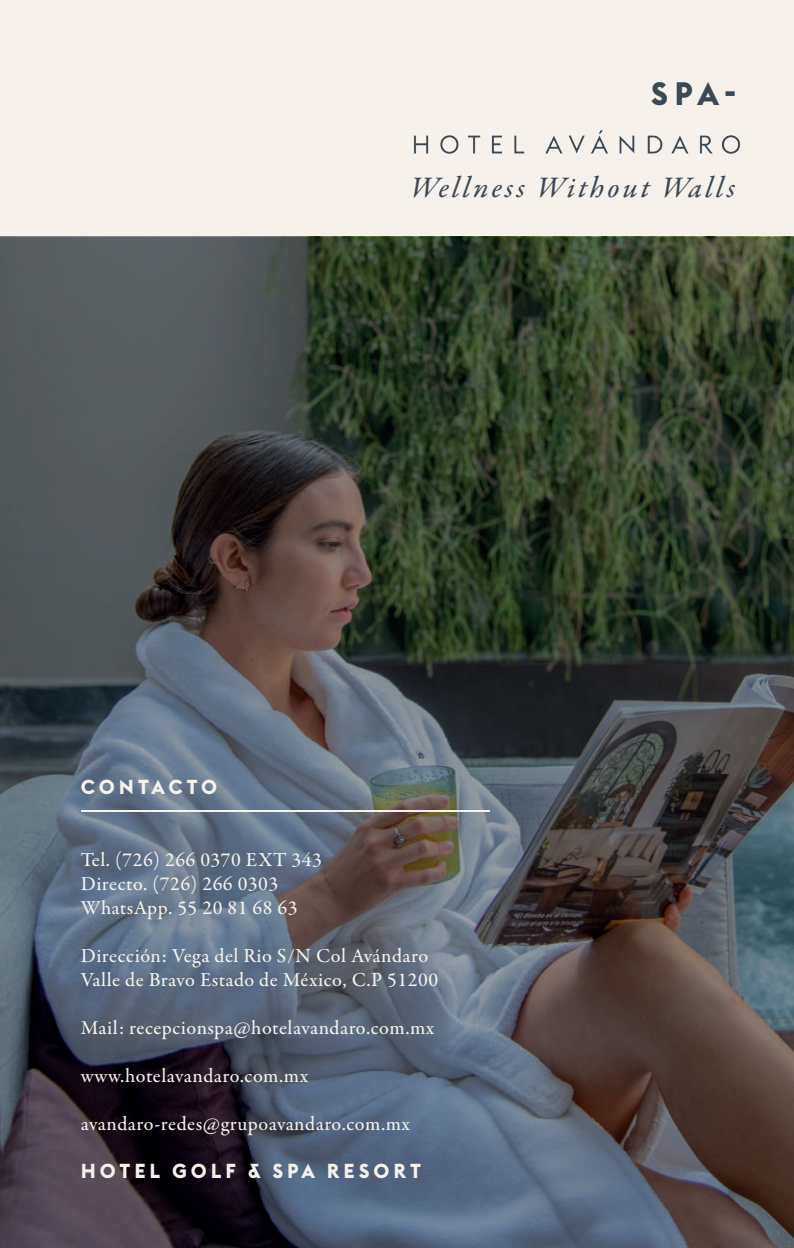
<style>
.page{position:relative;width:794px;height:1248px;background:#fff}
.page>*{position:absolute;margin:0;border:0;box-sizing:border-box;transform-origin:0 0}
.t1{font:700 32px "Euclid Flex";color:#3b4956}
.t2{font:30px "Garamond Premr Pro Med It";letter-spacing:.095em;color:#3b4956}
.t3{font:500 20px/24px "Garamond Premr Pro";letter-spacing:.025em;color:#f6f2eb}
.t4{font:700 20px "Euclid Flex";letter-spacing:.2em;color:#f6f2eb}
</style>
<div class="page">
<div style="left:0;top:0;width:794px;height:1247px;background:#f6f2eb"></div>
<img style="left:0;top:236px;width:794px;height:1011px">
<hr style="left:81px;top:810px;width:408px;height:2px;background:#f6f2eb">
<img style="left:413px;top:130px;width:328px;height:24px">
<h1 class="t1" style="left:651px;top:73px;width:88px">SPA-</h1>
<h2 class="t2" style="left:411px;top:168px;width:326px">Wellness Without Walls</h2>
<p class="t4" style="left:81px;top:773px;width:138px">CONTACTO</p>
<p class="t3" style="left:81px;top:847px;width:242px">Tel. (726) 266 0370 EXT 343<br>Directo. (726) 266 0303<br>WhatsApp. 55 20 81 68 63</p>
<p class="t3" style="left:81px;top:943px;width:359px">Dirección: Vega del Rio S/N Col Avándaro<br>Valle de Bravo Estado de México, C.P 51200</p>
<p class="t3" style="left:81px;top:1015px;width:355px">Mail: recepcionspa@hotelavandaro.com.mx</p>
<p class="t3" style="left:81px;top:1063px;width:229px">www.hotelavandaro.com.mx</p>
<p class="t3" style="left:81px;top:1111px;width:331px">avandaro-redes@grupoavandaro.com.mx</p>
<p class="t4" style="left:81px;top:1157px;width:341px">HOTEL GOLF &amp; SPA RESORT</p>
</div>
